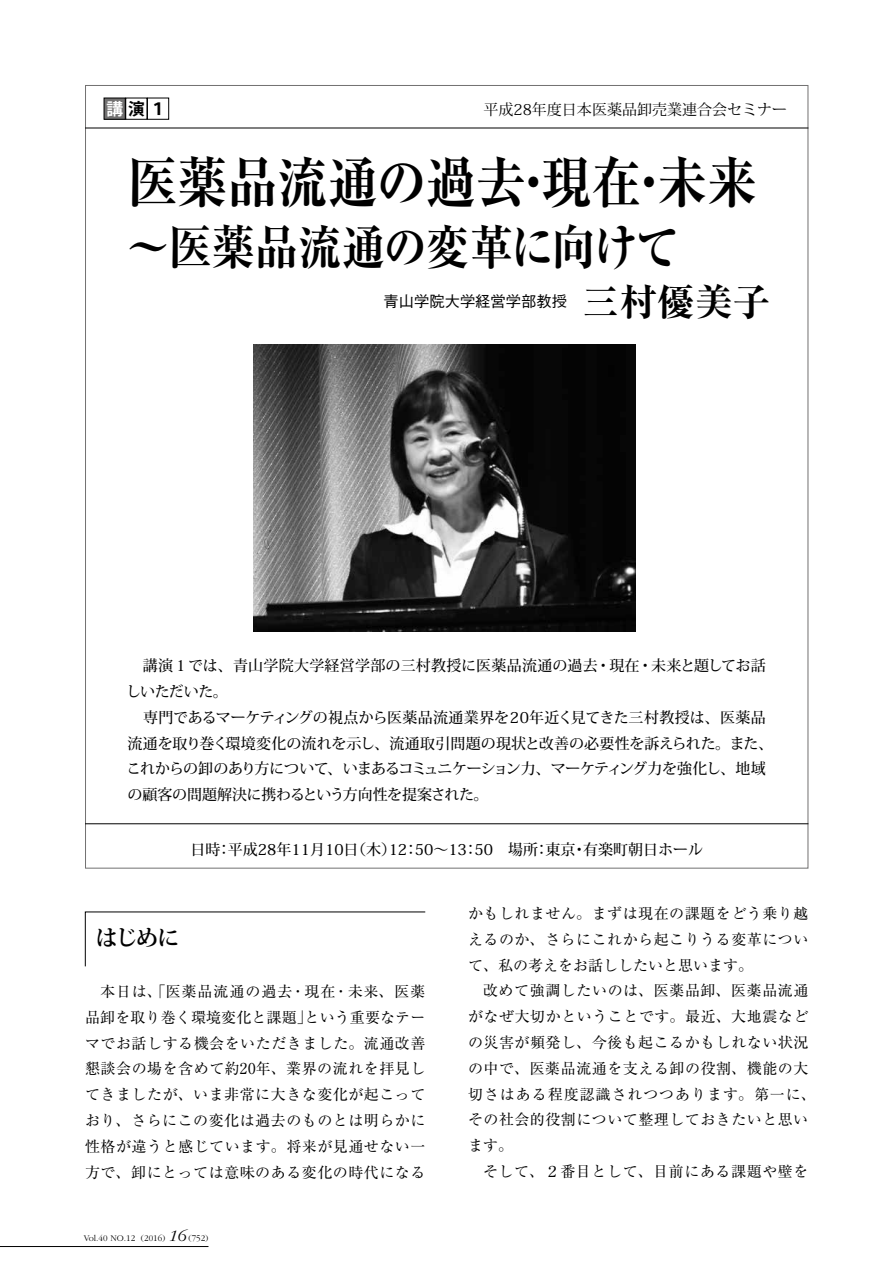
<style>
.page{position:relative;width:885px;height:1263px;background:#fff}
.page>*{position:absolute;margin:0;border:0;box-sizing:border-box;transform-origin:0 0}
.t1{font:700 expanded 55.5px "Ryumin Pro";color:#000;scale:.9 1}
.t2{font:700 expanded 48px "Ryumin Pro";letter-spacing:-.015em;color:#000;scale:.9 1}
.t3{font:700 expanded 37.5px "Ryumin Pro";color:#000}
.t4{font:700 22.5px "Koz Min Pro";color:#000}
.t5{font:700 16.65px "Koz Go Pro";color:#000}
.t6{font:500 15.3px "Gothic BBB Pro";color:#000}
.t7{font:15px/25.8px "Ryumin Pro";letter-spacing:.035em;color:#000;text-align:justify}
.t8{font:500 15px/25.8px "Koz Min Pro";color:#000}
.t9{font:15px "Koz Min Pro";color:#000}
.t10{font:300 9px "Garamond";color:#000}
.s1{color:#fff}
.s2{font-style:italic;font-size:16.5px}
</style>
<div class="page">
<hr style="left:0;top:1246px;width:208px;height:1px;background:#000">
<img style="left:253px;top:344px;width:383px;height:287px">
<div style="left:104px;top:98px;width:21px;height:21px;background:#727171"></div>
<div style="left:104px;top:98px;width:21px;height:21px;border:1px solid #000"></div>
<div style="left:147px;top:98px;width:22px;height:21px;border:1px solid #000"></div>
<hr style="left:85px;top:128px;width:723px;height:1px;background:#000">
<hr style="left:85px;top:823px;width:723px;height:1px;background:#000">
<svg style="left:85px;top:911px;width:340px;height:56px"></svg>
<p class="t5" style="left:106px;top:98px;width:61px"><span class="s1">講</span>演１</p>
<p class="t9" style="left:483px;top:99px;width:305px">平成28年度日本医薬品卸売業連合会セミナー</p>
<h1 class="t1" style="left:128px;top:139px;width:701px">医薬品流通の過去・現在・未来</h1>
<h2 class="t2" style="left:126px;top:210px;width:615px">～医薬品流通の変革に向けて</h2>
<p class="t6" style="left:383px;top:289px;width:200px">青山学院大学経営学部教授　</p>
<h3 class="t3" style="left:582px;top:272px;width:189px">三村優美子</h3>
<p class="t8" style="left:126px;top:652px;width:648px">　講演１では、青山学院大学経営学部の三村教授に医薬品流通の過去・現在・未来と題してお話しいただいた。<br>　専門であるマーケティングの視点から医薬品流通業界を20年近く見てきた三村教授は、医薬品流通を取り巻く環境変化の流れを示し、流通取引問題の現状と改善の必要性を訴えられた。また、これからの卸のあり方について、いまあるコミュニケーション力、マーケティング力を強化し、地域の顧客の問題解決に携わるという方向性を提案された。</p>
<p class="t8" style="left:190px;top:836px;width:514px">日時：平成28年11月10日（木）12：50～13：50　場所：東京・有楽町朝日ホール</p>
<h3 class="t4" style="left:95px;top:921px;width:86px">はじめに</h3>
<p class="t7" style="left:85px;top:977px;width:342px;text-indent:15px">本日は、「医薬品流通の過去・現在・未来、医薬品卸を取り巻く環境変化と課題」という重要なテーマでお話しする機会をいただきました。流通改善懇談会の場を含めて約20年、業界の流れを拝見してきましたが、いま非常に大きな変化が起こっており、さらにこの変化は過去のものとは明らかに性格が違うと感じています。将来が見通せない一方で、卸にとっては意味のある変化の時代になる</p>
<p class="t10" style="left:84px;top:1233px;width:126px">Vol.40 NO.12 (2016) <span class="s2">16</span> (752)</p>
<p class="t7" style="left:468px;top:899px;width:342px">かもしれません。まずは現在の課題をどう乗り越えるのか、さらにこれから起こりうる変革について、私の考えをお話ししたいと思います。</p>
<p class="t7" style="left:468px;top:977px;width:349px;text-align:left;text-indent:15px">改めて強調したいのは、医薬品卸、医薬品流通がなぜ大切かということです。最近、大地震などの災害が頻発し、今後も起こるかもしれない状況の中で、医薬品流通を支える卸の役割、機能の大切さはある程度認識されつつあります。第一に、その社会的役割について整理しておきたいと思います。</p>
<p class="t7" style="left:483px;top:1157px;width:327px">そして、２番目として、目前にある課題や壁を</p>
</div>
